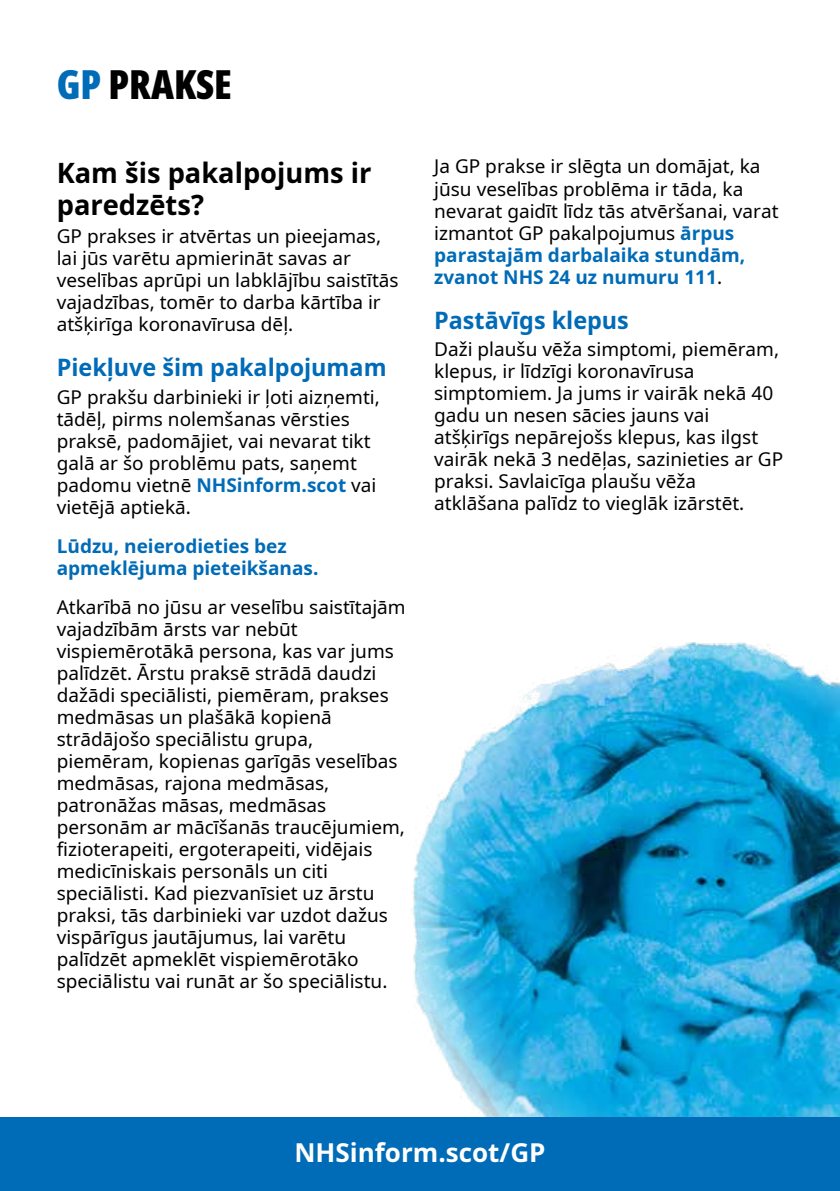
<style>
.page{position:relative;width:840px;height:1191px;background:#fff}
.page>*{position:absolute;margin:0;border:0;box-sizing:border-box;transform-origin:0 0}
.t1{font:900 extra-condensed 40px "Noto Sans";color:#000}
.t2{font:700 28px/32px "Noto Sans";color:#000}
.t3{font:700 26px "Noto Sans";color:#fff}
.t4{font:700 24px "Noto Sans";color:#006bb7}
.t5{font:19px/22px "Noto Sans";color:#000}
.t6{font:700 19px/22px "Noto Sans";color:#006bb7}
.s1{color:#006bb7}
.s2{font-weight:700;color:#006bb7}
</style>
<div class="page">
<img style="left:412px;top:642px;width:427px;height:475px">
<div style="left:0;top:1117px;width:839px;height:74px;background:#006bb7"></div>
<h1 class="t1" style="left:57px;top:55px;width:177px"><span class="s1">GP</span> PRAKSE</h1>
<h2 class="t2" style="left:57px;top:157px;width:316px">Kam šis pakalpojums ir paredzēts?</h2>
<p class="t5" style="left:57px;top:225px;width:343px">GP prakses ir atvērtas un pieejamas, lai jūs varētu apmierināt savas ar veselības aprūpi un labklājību saistītās vajadzības, tomēr to darba kārtība ir atšķirīga koronavīrusa dēļ.</p>
<p class="t4" style="left:57px;top:350px;width:331px">Piekļuve šim pakalpojumam</p>
<p class="t5" style="left:57px;top:386px;width:324px">GP prakšu darbinieki ir ļoti aizņemti, tādēļ, pirms nolemšanas vērsties praksē, padomājiet, vai nevarat tikt galā ar šo problēmu pats, saņemt padomu vietnē <span class="s2">NHSinform.scot</span> vai vietējā aptiekā.</p>
<p class="t6" style="left:57px;top:535px;width:263px">Lūdzu, neierodieties bez apmeklējuma pieteikšanas.</p>
<p class="t5" style="left:57px;top:596px;width:350px">Atkarībā no jūsu ar veselību saistītajām vajadzībām ārsts var nebūt vispiemērotākā persona, kas var jums palīdzēt. Ārstu praksē strādā daudzi dažādi speciālisti, piemēram, prakses medmāsas un plašākā kopienā strādājošo speciālistu grupa, piemēram, kopienas garīgās veselības medmāsas, rajona medmāsas, patronāžas māsas, medmāsas personām ar mācīšanās traucējumiem, fizioterapeiti, ergoterapeiti, vidējais medicīniskais personāls un citi speciālisti. Kad piezvanīsiet uz ārstu praksi, tās darbinieki var uzdot dažus vispārīgus jautājumus, lai varētu palīdzēt apmeklēt vispiemērotāko speciālistu vai runāt ar šo speciālistu.</p>
<p class="t5" style="left:434px;top:156px;width:346px">Ja GP prakse ir slēgta un domājat, ka jūsu veselības problēma ir tāda, ka nevarat gaidīt līdz tās atvēršanai, varat izmantot GP pakalpojumus <span class="s2">ārpus parastajām darbalaika stundām, zvanot NHS 24 uz numuru 111</span>.</p>
<p class="t4" style="left:434px;top:303px;width:196px">Pastāvīgs klepus</p>
<p class="t5" style="left:434px;top:339px;width:350px">Daži plaušu vēža simptomi, piemēram, klepus, ir līdzīgi koronavīrusa simptomiem. Ja jums ir vairāk nekā 40 gadu un nesen sācies jauns vai atšķirīgs nepārejošs klepus, kas ilgst vairāk nekā 3 nedēļas, sazinieties ar GP praksi. Savlaicīga plaušu vēža atklāšana palīdz to vieglāk izārstēt.</p>
<h3 class="t3" style="left:294px;top:1134px;width:252px">NHSinform.scot/GP</h3>
</div>
